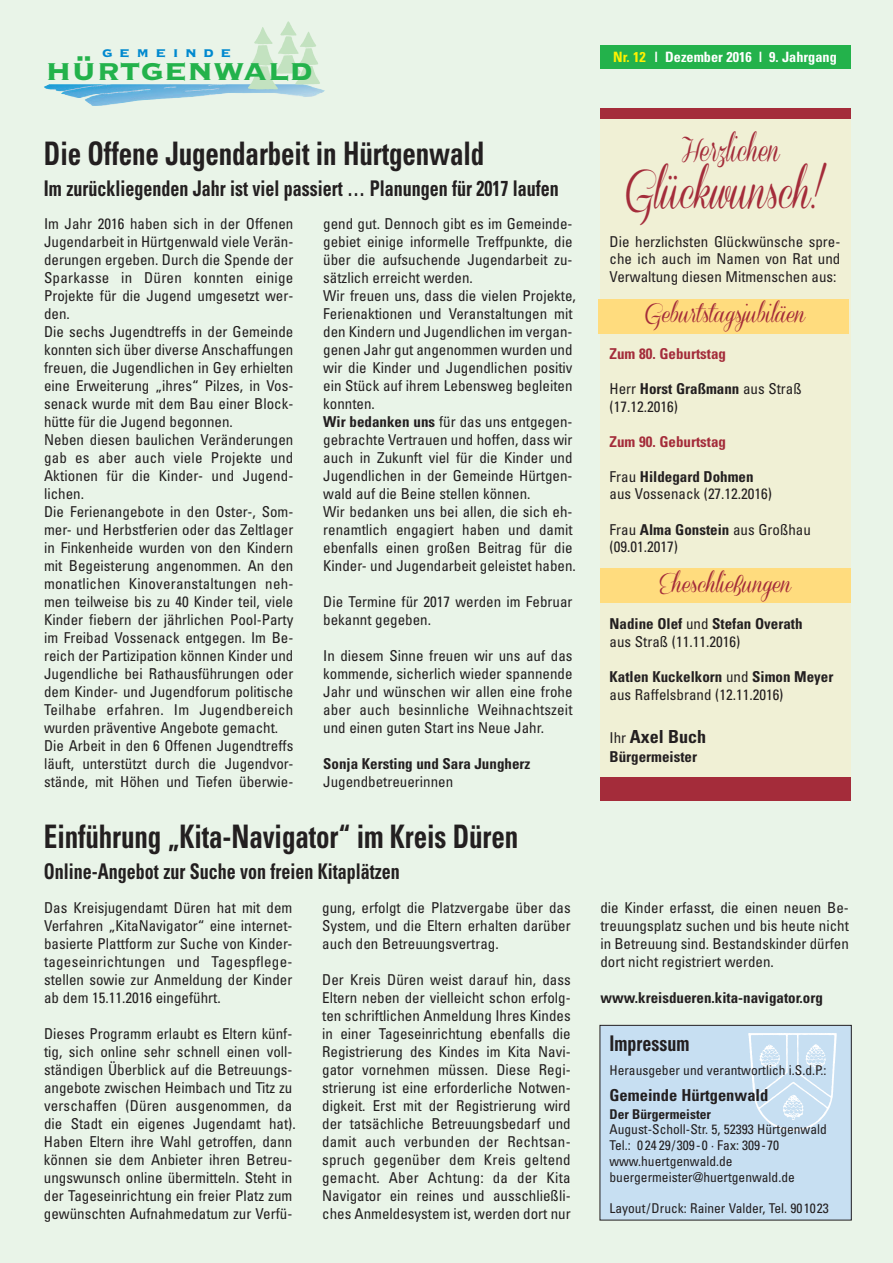
<style>
.page{position:relative;width:893px;height:1263px;background:#e9f4e8}
.page>*{position:absolute;margin:0;border:0;box-sizing:border-box;transform-origin:0 0}
.t1{font:43.2px "Coneria Script Demo";color:#a42c3a;scale:.83 1}
.t2{font:38.25px "Copperplate Thirty Three BC";color:#23b24b}
.t3{font:700 condensed 32.4px "Univers";letter-spacing:-.005em;color:#231f20;scale:.83 1}
.t4{font:28.8px "Coneria Script Demo";color:#a42c3a;scale:.83 1}
.t5{font:700 condensed 21.6px "Univers";color:#231f20;scale:.83 1}
.t6{font:21px "Coneria Script Demo";color:#a42c3a}
.t7{font:700 condensed 18px "Univers";color:#231f20}
.t8{font:17.55px "Copperplate Thirty Three BC";letter-spacing:.365em;color:#0089cf}
.t9{font:700 condensed 16.5px "Univers";color:#231f20}
.t10{font:condensed 15px/18px "Univers";color:#231f20}
.t11{font:700 condensed 15px/17.5px "Univers";color:#231f20}
.t12{font:700 condensed 15px "Univers";color:#a42c3a}
.t13{font:700 condensed 14.25px "Univers";color:#fff}
.t14{font:condensed 13.5px/15.8px "Univers";color:#231f20}
.t15{font:700 condensed 13.5px "Univers";color:#231f20}
.s1{color:#fff101}
.s2{font-weight:700}
.s3{font-weight:400}
.s4{font-weight:400;font-size:15px}
</style>
<div class="page">
<img style="left:44px;top:84px;width:281px;height:22px">
<img style="left:247px;top:22px;width:74px;height:67px">
<div style="left:600px;top:114px;width:250px;height:670px;background:#f0f0d5"></div>
<div style="left:600px;top:46px;width:250px;height:23px;background:#23b24b"></div>
<div style="left:600px;top:777px;width:250px;height:24px;background:#a42c3a"></div>
<div style="left:600px;top:108px;width:250px;height:11px;background:#a42c3a"></div>
<div style="left:598px;top:300px;width:251px;height:34px;background:#ffdc7e"></div>
<div style="left:600px;top:569px;width:250px;height:34px;background:#ffdc7e"></div>
<div style="left:600px;top:1025px;width:251px;height:195px;background:#c7dff2"></div>
<div style="left:600px;top:1025px;width:252px;height:195px;border:1px solid #231f20"></div>
<img style="left:748px;top:1034px;width:88px;height:97px">
<p class="t8" style="left:102px;top:41px;width:131px">gemeinde</p>
<p class="t13" style="left:613px;top:52px;width:225px"><span class="s1">Nr. 12</span> | Dezember 2016 | 9. Jahrgang</p>
<h2 class="t2" style="left:46px;top:45px;width:268px">hürtgenwald</h2>
<h3 class="t3" style="left:44px;top:142px;width:532px">Die Offene Jugendarbeit in Hürtgenwald</h3>
<h3 class="t5" style="left:44px;top:180px;width:622px">Im zurückliegenden Jahr ist viel passiert … Planungen für 2017 laufen</h3>
<p class="t10" style="left:44px;top:216px;width:251px">Im Jahr 2016 haben sich in der Offenen Jugendarbeit in Hürtgenwald viele Verän&shy;derungen ergeben. Durch die Spende der Sparkasse in Düren konnten einige Projekte für die Jugend umgesetzt wer&shy;den.<br>Die sechs Jugendtreffs in der Gemeinde konnten sich über diverse Anschaffungen freuen, die Jugendlichen in Gey erhielten eine Erweiterung „ihres“ Pilzes, in Vos&shy;senack wurde mit dem Bau einer Block&shy;hütte für die Jugend begonnen.<br>Neben diesen baulichen Veränderungen gab es aber auch viele Projekte und Aktionen für die Kinder- und Jugend&shy;lichen.<br>Die Ferienangebote in den Oster-, Som&shy;mer- und Herbstferien oder das Zeltlager in Finkenheide wurden von den Kindern mit Begeisterung angenommen. An den monatlichen Kinoveranstaltungen neh&shy;men teilweise bis zu 40 Kinder teil, viele Kinder fiebern der jährlichen Pool-Party im Freibad Vossenack entgegen. Im Be&shy;reich der Partizipation können Kinder und Jugendliche bei Rathausführungen oder dem Kinder- und Jugendforum politische Teilhabe erfahren. Im Jugendbereich wurden präventive Angebote gemacht.<br>Die Arbeit in den 6 Offenen Jugendtreffs läuft, unterstützt durch die Jugendvor&shy;stände, mit Höhen und Tiefen überwie-</p>
<p class="t10" style="left:323px;top:216px;width:254px">gend gut. Dennoch gibt es im Gemeinde&shy;gebiet einige informelle Treffpunkte, die über die aufsuchende Jugendarbeit zu&shy;sätzlich erreicht werden.<br>Wir freuen uns, dass die vielen Projekte, Ferienaktionen und Veranstaltungen mit den Kindern und Jugendlichen im vergan&shy;genen Jahr gut angenommen wurden und wir die Kinder und Jugendlichen positiv ein Stück auf ihrem Lebensweg begleiten konnten.<br><span class="s2">Wir bedanken uns</span> für das uns entgegen&shy;gebrachte Vertrauen und hoffen, dass wir auch in Zukunft viel für die Kinder und Jugendlichen in der Gemeinde Hürtgen&shy;wald auf die Beine stellen können.<br>Wir bedanken uns bei allen, die sich eh&shy;renamtlich engagiert haben und damit ebenfalls einen großen Beitrag für die Kinder- und Jugendarbeit geleistet haben.</p>
<p class="t10" style="left:323px;top:594px;width:251px">Die Termine für 2017 werden im Februar bekannt gegeben.</p>
<p class="t10" style="left:323px;top:648px;width:251px;text-align:justify">In diesem Sinne freuen wir uns auf das kommende, sicherlich wieder spannende Jahr und wünschen wir allen eine frohe aber auch besinnliche Weihnachtszeit und einen guten Start ins Neue Jahr.</p>
<p class="t11" style="left:323px;top:756px;width:209px">Sonja Kersting und Sara Jungherz</p>
<p class="t10" style="left:323px;top:774px;width:131px">Jugendbetreuerinnen</p>
<h3 class="t3" style="left:44px;top:825px;width:573px">Einführung „Kita-Navigator“ im Kreis Düren</h3>
<h3 class="t5" style="left:44px;top:863px;width:430px">Online-Angebot zur Suche von freien Kitaplätzen</h3>
<p class="t10" style="left:44px;top:900px;width:250px;text-align:justify">Das Kreisjugendamt Düren hat mit dem Verfahren „KitaNavigator“ eine internet&shy;basierte Plattform zur Suche von Kinder&shy;tageseinrichtungen und Tagespflege&shy;stellen sowie zur Anmeldung der Kinder ab dem 15.11.2016 eingeführt.</p>
<p class="t10" style="left:44px;top:1026px;width:253px">Dieses Programm erlaubt es Eltern künf&shy;tig, sich online sehr schnell einen voll&shy;ständigen Überblick auf die Betreuungs&shy;angebote zwischen Heimbach und Titz zu verschaffen (Düren ausgenommen, da die Stadt ein eigenes Jugendamt hat).<br>Haben Eltern ihre Wahl getroffen, dann können sie dem Anbieter ihren Betreu&shy;ungswunsch online übermitteln. Steht in der Tageseinrichtung ein freier Platz zum gewünschten Aufnahmedatum zur Verfü-</p>
<p class="t10" style="left:322px;top:900px;width:250px;text-align:justify">gung, erfolgt die Platzvergabe über das System, und die Eltern erhalten darüber auch den Betreuungsvertrag.</p>
<p class="t10" style="left:322px;top:972px;width:250px;text-align:justify">Der Kreis Düren weist darauf hin, dass Eltern neben der vielleicht schon erfolg&shy;ten schriftlichen Anmeldung Ihres Kindes in einer Tageseinrichtung ebenfalls die Registrierung des Kindes im Kita Navi&shy;gator vornehmen müssen. Diese Regi&shy;strierung ist eine erforderliche Notwen&shy;digkeit. Erst mit der Registrierung wird der tatsächliche Betreuungsbedarf und damit auch verbunden der Rechtsan&shy;spruch gegenüber dem Kreis geltend gemacht. Aber Achtung: da der Kita Navigator ein reines und ausschließli&shy;ches Anmeldesystem ist, werden dort nur</p>
<h3 class="t4" style="left:681px;top:135px;width:120px">Herzlichen</h3>
<h1 class="t1" style="left:625px;top:168px;width:240px">Glückwunsch!</h1>
<p class="t10" style="left:610px;top:234px;width:232px;line-height:17.5px;text-align:justify">Die herzlichsten Glückwünsche spre&shy;che ich auch im Namen von Rat und Verwaltung diesen Mitmenschen aus:</p>
<h3 class="t6" style="left:645px;top:302px;width:162px">Geburtstagsjubiläen</h3>
<p class="t12" style="left:610px;top:348px;width:118px">Zum 80. Geburtstag</p>
<p class="t10" style="left:610px;top:381px;width:194px;line-height:17.5px">Herr <span class="s2">Horst Graßmann</span> aus Straß (17.12.2016)</p>
<p class="t12" style="left:610px;top:436px;width:118px">Zum 90. Geburtstag</p>
<p class="t10" style="left:610px;top:469px;width:164px;line-height:17.5px">Frau <span class="s2">Hildegard Dohmen </span>aus Vossenack (27.12.2016)</p>
<p class="t10" style="left:610px;top:522px;width:203px;line-height:17.5px">Frau <span class="s2">Alma Gonstein</span> aus Großhau (09.01.2017)</p>
<h3 class="t6" style="left:659px;top:573px;width:134px">Eheschließungen</h3>
<p class="t11" style="left:610px;top:616px;width:194px">Nadine Olef <span class="s3">und</span> Stefan Overath <span class="s3">aus Straß (11.11.2016)</span></p>
<p class="t10" style="left:610px;top:669px;width:225px;line-height:17.5px"><span class="s2">Katlen Kuckelkorn</span> und <span class="s2">Simon Meyer </span>aus Raffelsbrand (12.11.2016)</p>
<p class="t7" style="left:610px;top:730px;width:98px"><span class="s4">Ihr</span> Axel Buch</p>
<p class="t11" style="left:610px;top:749px;width:89px">Bürgermeister</p>
<p class="t10" style="left:600px;top:900px;width:250px;text-align:justify">die Kinder erfasst, die einen neuen Be&shy;treuungsplatz suchen und bis heute nicht in Betreuung sind. Bestandskinder dürfen dort nicht registriert werden.</p>
<p class="t11" style="left:600px;top:990px;width:224px">www.kreisdueren.kita-navigator.org</p>
<h3 class="t5" style="left:609px;top:1035px;width:98px">Impressum</h3>
<p class="t14" style="left:609px;top:1063px;width:219px">Herausgeber und verantwortlich i.S.d.P.:</p>
<p class="t9" style="left:609px;top:1089px;width:160px">Gemeinde Hürtgenwald</p>
<p class="t15" style="left:609px;top:1109px;width:103px">Der Bürgermeister</p>
<p class="t14" style="left:609px;top:1123px;width:219px">August-Scholl-Str. 5, 52393 Hürtgenwald Tel.: 0 24 29/309-0 · Fax: 309-70 www.huertgenwald.de buergermeister@huertgenwald.de</p>
<p class="t14" style="left:609px;top:1202px;width:221px">Layout/Druck: Rainer Valder, Tel. 901023</p>
</div>
